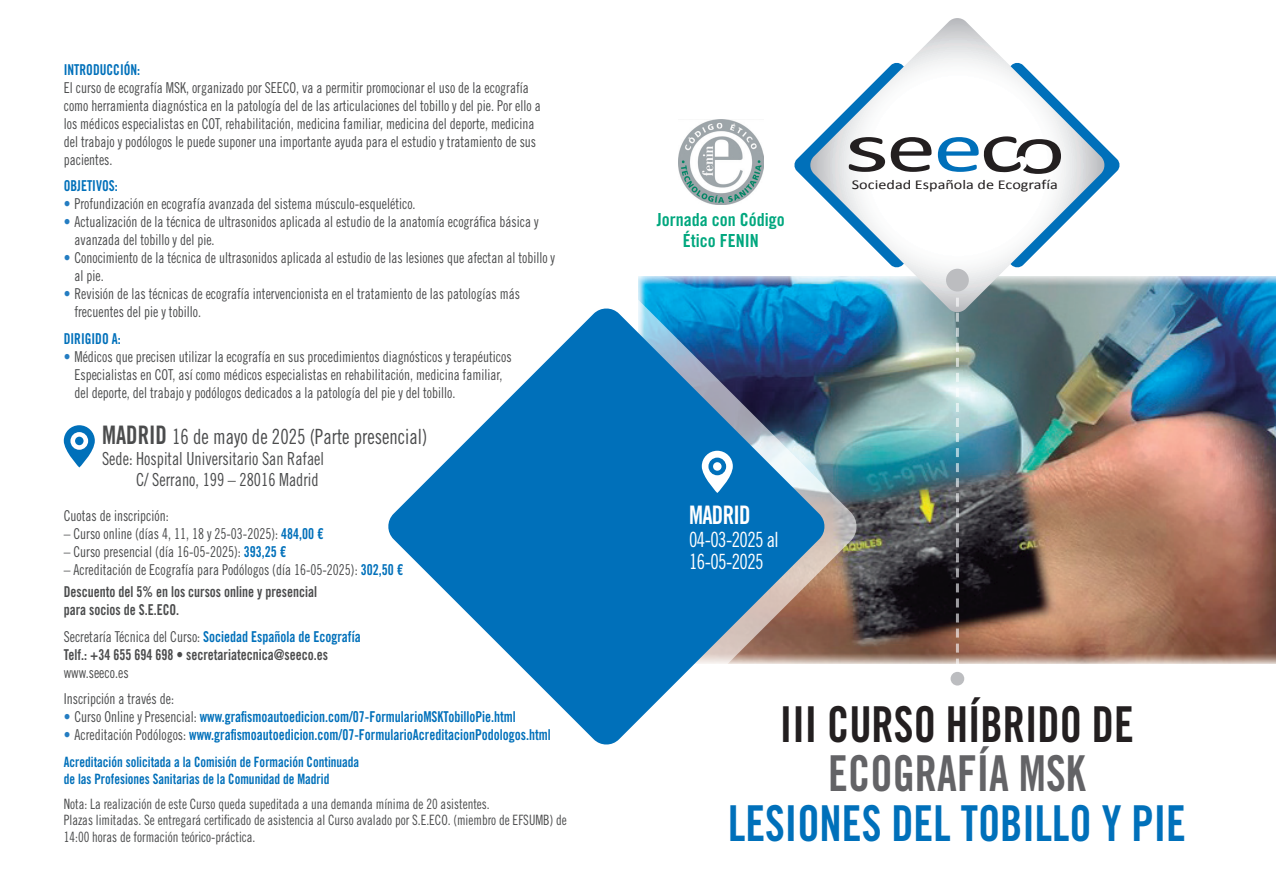
<style>
.page{position:relative;width:1276px;height:893px;background:#fff}
.page>*{position:absolute;margin:0;border:0;box-sizing:border-box;transform-origin:0 0}
.t1{font:49.5px "Trade Gothic LT Std Bd Cn 20";color:#0070ba;scale:.9 1}
.t2{font:49.5px "Trade Gothic LT Std Bd Cn 20";color:#231f20;scale:.9 1}
.t3{font:49.5px "Trade Gothic LT Std Bd Cn 20";color:#636366;scale:.9 1}
.t4{font:25.5px "Trade Gothic LT Std Bd Cn 20";letter-spacing:-.03em;color:#fff;scale:.9 1}
.t5{font:21px "Trade Gothic LT Std Cn 18";color:#4b4c4d;scale:.9 1}
.t6{font:21px/22.5px "Trade Gothic LT Std Cn 18";letter-spacing:-.03em;color:#fff;scale:.9 1}
.t7{font:18px/21px "Trade Gothic LT Std Cn 18";color:#4b4c4d;scale:.9 1}
.t8{font:18px/21.6px "Trade Gothic LT Std Bd Cn 20";color:#00a77e;text-align:center}
.t9{font:15px/18px "Trade Gothic LT Std Cn 18";color:#4b4c4d;scale:.9 1}
.t10{font:15px "Trade Gothic LT Std Bd Cn 20";color:#0070ba;scale:.9 1}
.t11{font:15px/18px "Trade Gothic LT Std Bd Cn 20";color:#4b4c4d;scale:.9 1}
.t12{font:14.25px/16.5px "Trade Gothic LT Std Cn 18";color:#4b4c4d;scale:.9 1}
.t13{font:14.25px/16.5px "Trade Gothic LT Std Bd Cn 20";color:#0070ba;scale:.9 1}
.t14{font:13.5px "Calibri";color:#231f20;scale:1.2 1}
.s1{color:#247dc2}
.s2{font-family:"Trade Gothic LT Std Bd Cn 20";font-size:25.5px}
.s3{font-family:"Trade Gothic LT Std Bd Cn 20";color:#0070ba}
.s4{font-family:"Trade Gothic LT Std Cn 18"}
.s5{color:#0070ba}
.s6{font-family:"Trade Gothic LT Std Cn 18";color:#247dc2}
.s7{font-family:"Trade Gothic LT Std Cn 18";color:#4b4c4d}
</style>
<div class="page">
<img style="left:858px;top:276px;width:418px;height:387px">
<img style="left:638px;top:276px;width:220px;height:388px">
<svg style="left:388px;top:307px;width:438px;height:438px;fill:#0070ba"></svg>
<svg style="left:702px;top:451px;width:31px;height:42px"></svg>
<div style="left:708px;top:458px;width:18px;height:17px;background:#0070ba;border-radius:50%"></div>
<div style="left:713px;top:462px;width:8px;height:9px;background:#fff;border-radius:50%"></div>
<svg style="left:64px;top:425px;width:31px;height:42px"></svg>
<svg style="left:70px;top:432px;width:18px;height:18px"></svg>
<div style="left:75px;top:437px;width:9px;height:8px;background:#0070ba;border-radius:50%"></div>
<div style="left:950px;top:672px;width:14px;height:13px;background:#bcbdc0;border-radius:50%"></div>
<svg style="left:809px;top:18px;width:296px;height:295px"></svg>
<div style="left:946px;top:269px;width:23px;height:22px;background:#bcbdc0;border-radius:50%"></div>
<svg style="left:794px;top:62px;width:326px;height:206px"></svg>
<svg style="left:956px;top:298px;width:3px;height:366px"></svg>
<img style="left:678px;top:119px;width:85px;height:85px">
<p class="t10" style="left:64px;top:60px;width:87px">INTRODUCCIÓN:</p>
<p class="t9" style="left:64px;top:78px;width:531px">El curso de ecografía MSK, organizado por SEECO, va a permitir promocionar el uso de la ecografía como herramienta diagnóstica en la patología del de las articulaciones del tobillo y del pie. Por ello a los médicos especialistas en COT, rehabilitación, medicina familiar, medicina del deporte, medicina del trabajo y podólogos le puede suponer una importante ayuda para el estudio y tratamiento de sus pacientes.</p>
<p class="t10" style="left:64px;top:177px;width:61px">OBJETIVOS:</p>
<p class="t9" style="left:64px;top:195px;width:392px"><span class="s1">•</span> Profundización en ecografía avanzada del sistema músculo-esquelético.</p>
<p class="t9" style="left:74px;top:213px;width:517px;text-indent:-11px"><span class="s1">•</span> Actualización de la técnica de ultrasonidos aplicada al estudio de la anatomía ecográfica básica y avanzada del tobillo y del pie.</p>
<p class="t9" style="left:74px;top:249px;width:535px;text-indent:-11px"><span class="s1">•</span> Conocimiento de la técnica de ultrasonidos aplicada al estudio de las lesiones que afectan al tobillo y al pie.</p>
<p class="t9" style="left:74px;top:285px;width:496px;text-indent:-11px"><span class="s1">•</span> Revisión de las técnicas de ecografía intervencionista en el tratamiento de las patologías más frecuentes del pie y tobillo.</p>
<p class="t10" style="left:64px;top:329px;width:65px">DIRIGIDO A:</p>
<p class="t9" style="left:74px;top:347px;width:487px;text-indent:-11px"><span class="s1">•</span> Médicos que precisen utilizar la ecografía en sus procedimientos diagnósticos y terapéuticos<br>Especialistas en COT, así como médicos especialistas en rehabilitación, medicina familiar, del deporte, del trabajo y podólogos dedicados a la patología del pie y del tobillo.</p>
<h3 class="t5" style="left:102px;top:424px;width:363px"><span class="s2">MADRID</span> 16 de mayo de 2025 (Parte presencial)</h3>
<p class="t7" style="left:136px;top:448px;width:210px;text-indent:-34px">Sede: Hospital Universitario San Rafael<br>C/ Serrano, 199 – 28016 Madrid</p>
<p class="t9" style="left:64px;top:507px;width:118px">Cuotas de inscripción:</p>
<p class="t9" style="left:64px;top:525px;width:290px">– Curso online (días 4, 11, 18 y 25-03-2025): <span class="s3">484,00 €</span></p>
<p class="t9" style="left:64px;top:543px;width:249px">– Curso presencial (día 16-05-2025): <span class="s3">393,25 €</span></p>
<p class="t9" style="left:64px;top:561px;width:379px">– Acreditación de Ecografía para Podólogos (día 16-05-2025): <span class="s3">302,50 €</span></p>
<p class="t11" style="left:64px;top:583px;width:283px">Descuento del 5% en los cursos online y presencial para socios de S.E.ECO.</p>
<p class="t11" style="left:64px;top:627px;width:331px"><span class="s4">Secretaría Técnica del Curso:</span> <span class="s5">Sociedad Española de Ecografía<br></span>Telf.: +34 655 694 698 • secretariatecnica@seeco.es</p>
<p class="t9" style="left:64px;top:659px;width:124px;line-height:26.5px">www.seeco.es<br>Inscripción a través de:</p>
<p class="t10" style="left:64px;top:708px;width:504px"><span class="s6">•</span> <span class="s7">Curso Online y Presencial:</span> www.grafismoautoedicion.com/07-FormularioMSKTobilloPie.html</p>
<p class="t10" style="left:64px;top:726px;width:542px"><span class="s6">•</span> <span class="s7">Acreditación Podólogos:</span> www.grafismoautoedicion.com/07-FormularioAcreditacionPodologos.html</p>
<p class="t13" style="left:64px;top:754px;width:330px">Acreditación solicitada a la Comisión de Formación Continuada de las Profesiones Sanitarias de la Comunidad de Madrid</p>
<p class="t12" style="left:64px;top:795px;width:560px">Nota: La realización de este Curso queda supeditada a una demanda mínima de 20 asistentes.<br>Plazas limitadas. Se entregará certificado de asistencia al Curso avalado por S.E.ECO. (miembro de EFSUMB) de<br>14:00 horas de formación teórico-práctica.</p>
<p class="t8" style="left:657px;top:208px;width:129px">Jornada con Código<br>Ético FENIN</p>
<p class="t14" style="left:852px;top:176px;width:173px">Sociedad Española de Ecografía</p>
<h2 class="t4" style="left:689px;top:500px;width:70px">MADRID</h2>
<h3 class="t6" style="left:689px;top:528px;width:101px">04-03-2025 al<br>16-05-2025</h3>
<h1 class="t2" style="left:780px;top:694px;width:395px">III CURSO HÍBRIDO DE</h1>
<h1 class="t3" style="left:828px;top:743px;width:287px">ECOGRAFÍA MSK</h1>
<h1 class="t1" style="left:728px;top:793px;width:510px">LESIONES DEL TOBILLO Y PIE</h1>
</div>
